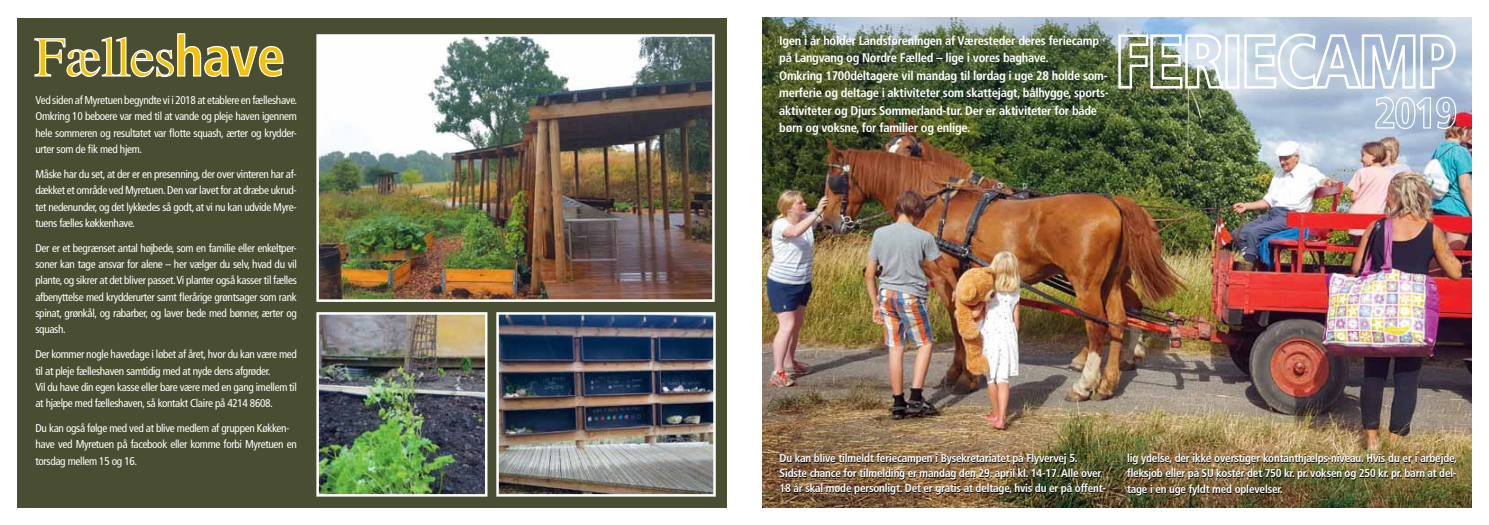
<style>
.page{position:relative;width:1489px;height:525px;background:#fff}
.page>*{position:absolute;margin:0;border:0;box-sizing:border-box;transform-origin:0 0}
.t1{font:700 condensed 12.5px "Frutiger";letter-spacing:-.02em;color:#fff}
.t2{font:condensed 11.25px/16.2px "Frutiger";letter-spacing:-.03em;color:#fff;text-align:justify}
.t3{font:700 condensed 11.25px/15px "Frutiger";letter-spacing:-.02em;color:#fff}
</style>
<div class="page">
<div style="left:18px;top:18px;width:708px;height:489px;background:#494d31"></div>
<img style="left:762px;top:18px;width:708px;height:489px">
<svg style="left:34px;top:33px;width:250px;height:45px"></svg>
<img style="left:319px;top:315px;width:165px;height:178px">
<div style="left:316px;top:312px;width:171px;height:184px;border:2px solid #fff"></div>
<img style="left:319px;top:37px;width:392px;height:262px">
<div style="left:316px;top:34px;width:398px;height:268px;border:2px solid #fff"></div>
<img style="left:499px;top:315px;width:213px;height:178px">
<div style="left:496px;top:312px;width:219px;height:184px;border:2px solid #fff"></div>
<svg style="left:1116px;top:32px;width:340px;height:98px;background:#aab9bb"></svg>
<p class="t2" style="left:35px;top:92px;width:263px">Ved siden af Myretuen begyndte vi i 2018 at etablere en fælleshave.<br>Omkring 10 beboere var med til at vande og pleje haven igennem hele sommeren og resultatet var flotte squash, ærter og krydder&shy;urter som de fik med hjem.</p>
<p class="t2" style="left:35px;top:166px;width:263px">Måske har du set, at der er en presenning, der over vinteren har af-</p>
<p class="t2" style="left:35px;top:182px;width:263px">dækket et område ved Myretuen. Den var lavet for at dræbe ukrud&shy;tet nedenunder, og det lykkedes så godt, at vi nu kan udvide Myre&shy;tuens fælles køkkenhave.</p>
<p class="t2" style="left:35px;top:240px;width:263px">Der er et begrænset antal højbede, som en familie eller enkeltper&shy;soner kan tage ansvar for alene – her vælger du selv, hvad du vil plante, og sikrer at det bliver passet. Vi planter også kasser til fælles afbenyttelse med krydderurter samt flerårige grøntsager som rank spinat, grønkål, og rabarber, og laver bede med bønner, ærter og squash.</p>
<p class="t2" style="left:35px;top:346px;width:263px">Der kommer nogle havedage i løbet af året, hvor du kan være med til at pleje fælleshaven samtidig med at nyde dens afgrøder.</p>
<p class="t2" style="left:35px;top:378px;width:263px">Vil du have din egen kasse eller bare være med en gang imellem til at hjælpe med fælleshaven, så kontakt Claire på 4214 8608.</p>
<p class="t2" style="left:35px;top:420px;width:255px">Du kan også følge med ved at blive medlem af gruppen Køkken-</p>
<p class="t2" style="left:35px;top:436px;width:263px">have ved Myretuen på facebook eller komme forbi Myretuen en torsdag mellem 15 og 16.</p>
<p class="t1" style="left:779px;top:33px;width:321px">Igen i år holder Landsforeningen af Væresteder deres feriecamp</p>
<p class="t1" style="left:779px;top:51px;width:271px">på Langvang og Nordre Fælled – lige i vores baghave.</p>
<p class="t1" style="left:779px;top:68px;width:330px">Omkring 1700deltagere vil mandag til lørdag i uge 28 holde som-</p>
<p class="t1" style="left:779px;top:86px;width:331px">merferie og deltage i aktiviteter som skattejagt, bålhygge, sports-</p>
<p class="t1" style="left:779px;top:103px;width:319px">aktiviteter og Djurs Sommerland-tur. Der er aktiviteter for både</p>
<p class="t1" style="left:779px;top:121px;width:193px">børn og voksne, for familier og enlige.</p>
<p class="t3" style="left:779px;top:450px;width:300px">Du kan blive tilmeldt feriecampen i Bysekretariatet på Flyvervej 5.</p>
<p class="t3" style="left:779px;top:465px;width:323px">Sidste chance for tilmelding er mandag den 29. april kl. 14-17. Alle over</p>
<p class="t3" style="left:779px;top:480px;width:328px">18 år skal møde personligt. Det er gratis at deltage, hvis du er på offent-</p>
<p class="t3" style="left:1126px;top:450px;width:331px">lig ydelse, der ikke overstiger kontanthjælps-niveau. Hvis du er i arbejde, fleksjob eller på SU koster det 750 kr. pr. voksen og 250 kr. pr. barn at del-</p>
<p class="t3" style="left:1126px;top:481px;width:157px">tage i en uge fyldt med oplevelser.</p>
</div>
